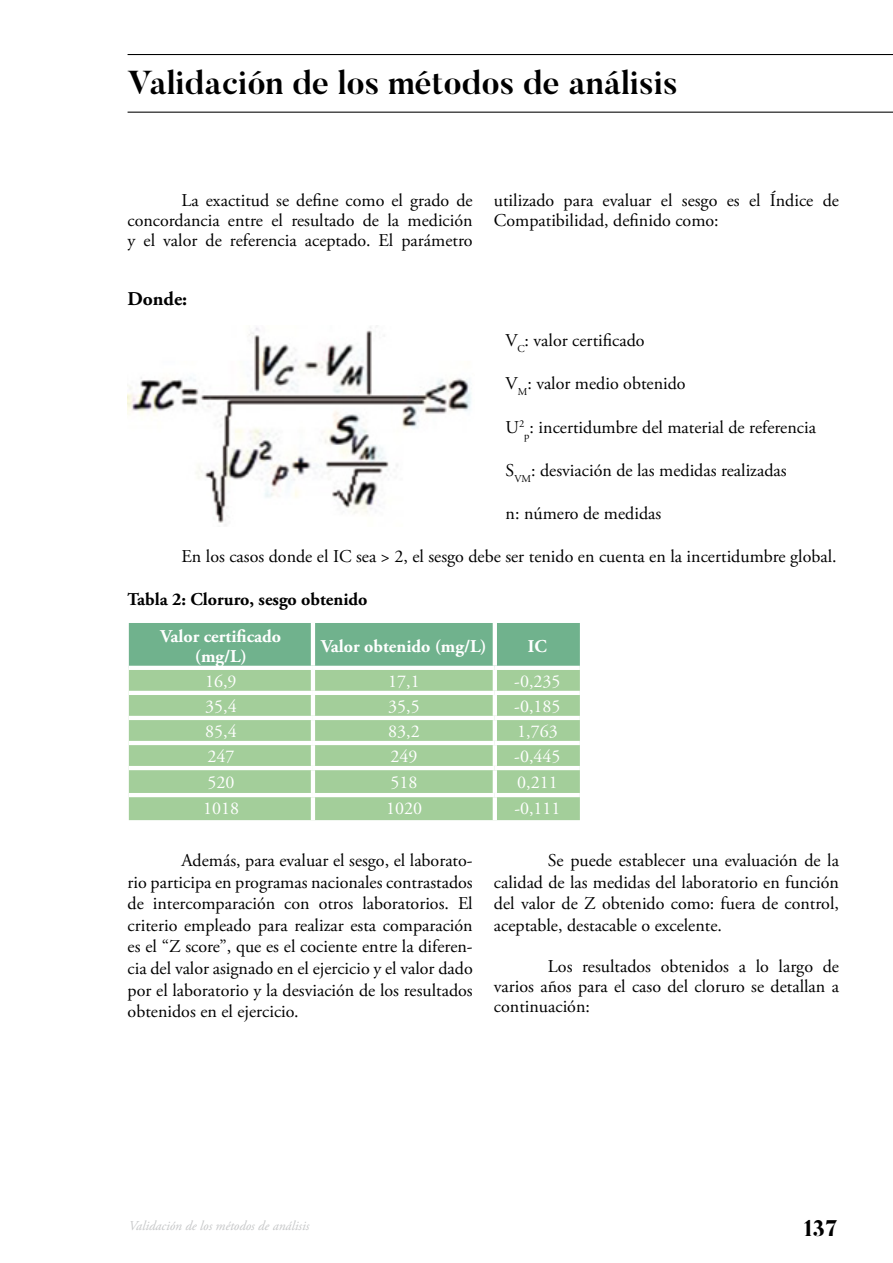
<style>
.page{position:relative;width:893px;height:1263px;background:#fff}
.page>*{position:absolute;margin:0;border:0;box-sizing:border-box;transform-origin:0 0}
.t1{font:700 33px "Butler";color:#000}
.t2{font:800 22.5px "Butler";color:#000}
.t3{font:700 19.5px "Adobe Garamond Pro";color:#000}
.t4{font:18px/21.6px "Adobe Garamond Pro";color:#000;text-align:justify}
.t5{font:18px "Adobe Garamond Pro";color:#fff}
.t6{font:700 18px/19.8px "Adobe Garamond Pro";color:#fff;text-align:center}
.t7{font:700 18px "Adobe Garamond Pro";color:#000}
.t8{font:italic 13.5px "Adobe Garamond Pro";color:#c6c7c8}
</style>
<div class="page">
<img style="left:128px;top:325px;width:343px;height:201px">
<div style="left:129px;top:623px;width:451px;height:43px;background:#70b28d"></div>
<div style="left:129px;top:670px;width:451px;height:150px;background:#a3ce9a"></div>
<hr style="left:311px;top:623px;width:4px;height:43px;background:#fff">
<hr style="left:493px;top:623px;width:4px;height:43px;background:#fff">
<hr style="left:311px;top:670px;width:4px;height:21px;background:#fff">
<hr style="left:493px;top:670px;width:4px;height:21px;background:#fff">
<hr style="left:129px;top:691px;width:184px;height:4px;background:#fff">
<hr style="left:313px;top:691px;width:182px;height:4px;background:#fff">
<hr style="left:311px;top:695px;width:4px;height:21px;background:#fff">
<hr style="left:495px;top:691px;width:85px;height:4px;background:#fff">
<hr style="left:493px;top:695px;width:4px;height:21px;background:#fff">
<hr style="left:129px;top:716px;width:184px;height:4px;background:#fff">
<hr style="left:313px;top:716px;width:182px;height:4px;background:#fff">
<hr style="left:311px;top:720px;width:4px;height:21px;background:#fff">
<hr style="left:495px;top:716px;width:85px;height:4px;background:#fff">
<hr style="left:493px;top:720px;width:4px;height:21px;background:#fff">
<hr style="left:129px;top:741px;width:184px;height:4px;background:#fff">
<hr style="left:313px;top:741px;width:182px;height:4px;background:#fff">
<hr style="left:311px;top:745px;width:4px;height:21px;background:#fff">
<hr style="left:495px;top:741px;width:85px;height:4px;background:#fff">
<hr style="left:493px;top:745px;width:4px;height:21px;background:#fff">
<hr style="left:129px;top:766px;width:184px;height:4px;background:#fff">
<hr style="left:313px;top:766px;width:182px;height:4px;background:#fff">
<hr style="left:311px;top:770px;width:4px;height:23px;background:#fff">
<hr style="left:495px;top:766px;width:85px;height:4px;background:#fff">
<hr style="left:493px;top:770px;width:4px;height:23px;background:#fff">
<hr style="left:129px;top:793px;width:184px;height:4px;background:#fff">
<hr style="left:313px;top:793px;width:182px;height:4px;background:#fff">
<hr style="left:311px;top:797px;width:4px;height:23px;background:#fff">
<hr style="left:495px;top:793px;width:85px;height:4px;background:#fff">
<hr style="left:493px;top:797px;width:4px;height:23px;background:#fff">
<hr style="left:128px;top:112px;width:765px;height:1px;background:#000">
<hr style="left:128px;top:54px;width:765px;height:1px;background:#000">
<h1 class="t1" style="left:128px;top:62px;width:552px">Validación de los métodos de análisis</h1>
<p class="t4" style="left:128px;top:191px;width:347px;line-height:19.8px;text-indent:54px">La exactitud se define como el grado de concordancia entre el resultado de la medición y el valor de referencia aceptado. El parámetro</p>
<p class="t4" style="left:494px;top:191px;width:347px;line-height:19.8px">utilizado para evaluar el sesgo es el Índice de<br>Compatibilidad, definido como:</p>
<p class="t3" style="left:128px;top:287px;width:61px">Donde:</p>
<p class="t4" style="left:506px;top:330px;width:141px">V<sub>C</sub>: valor certificado</p>
<p class="t4" style="left:506px;top:374px;width:182px">V<sub>M</sub>: valor medio obtenido</p>
<p class="t4" style="left:506px;top:417px;width:312px">U<sup>2</sup><sub>p</sub>: incertidumbre del material de referencia</p>
<p class="t4" style="left:506px;top:460px;width:282px">S<sub>VM</sub>: desviación de las medidas realizadas</p>
<p class="t4" style="left:506px;top:503px;width:157px">n: número de medidas</p>
<p class="t4" style="left:182px;top:546px;width:657px">En los casos donde el IC sea &gt; 2, el sesgo debe ser tenido en cuenta en la incertidumbre global.</p>
<p class="t7" style="left:128px;top:589px;width:241px">Tabla 2: Cloruro, sesgo obtenido</p>
<p class="t6" style="left:161px;top:627px;width:122px">Valor certificado (mg/L)</p>
<p class="t6" style="left:321px;top:637px;width:167px">Valor obtenido (mg/L)</p>
<p class="t6" style="left:528px;top:637px;width:21px">IC</p>
<p class="t5" style="left:205px;top:670px;width:33px">16,9</p>
<p class="t5" style="left:388px;top:670px;width:33px">17,1</p>
<p class="t5" style="left:514px;top:670px;width:48px">-0,235</p>
<p class="t5" style="left:205px;top:695px;width:33px">35,4</p>
<p class="t5" style="left:388px;top:695px;width:33px">35,5</p>
<p class="t5" style="left:514px;top:695px;width:48px">-0,185</p>
<p class="t5" style="left:205px;top:720px;width:33px">85,4</p>
<p class="t5" style="left:388px;top:720px;width:33px">83,2</p>
<p class="t5" style="left:517px;top:720px;width:42px">1,763</p>
<p class="t5" style="left:207px;top:745px;width:28px">247</p>
<p class="t5" style="left:390px;top:745px;width:28px">249</p>
<p class="t5" style="left:514px;top:745px;width:48px">-0,445</p>
<p class="t5" style="left:207px;top:772px;width:28px">520</p>
<p class="t5" style="left:390px;top:772px;width:28px">518</p>
<p class="t5" style="left:517px;top:772px;width:42px">0,211</p>
<p class="t5" style="left:203px;top:798px;width:37px">1018</p>
<p class="t5" style="left:386px;top:798px;width:37px">1020</p>
<p class="t5" style="left:514px;top:798px;width:48px">-0,111</p>
<p class="t4" style="left:128px;top:850px;width:347px;text-indent:54px">Además, para evaluar el sesgo, el laborato&shy;rio participa en programas nacionales contrastados de intercomparación con otros laboratorios. El criterio empleado para realizar esta comparación es el “Z score”, que es el cociente entre la diferen&shy;cia del valor asignado en el ejercicio y el valor dado por el laboratorio y la desviación de los resultados obtenidos en el ejercicio.</p>
<p class="t4" style="left:494px;top:850px;width:347px;text-indent:54px">Se puede establecer una evaluación de la calidad de las medidas del laboratorio en función del valor de Z obtenido como: fuera de control, aceptable, destacable o excelente.</p>
<p class="t4" style="left:494px;top:957px;width:347px;line-height:19.8px;text-indent:54px">Los resultados obtenidos a lo largo de varios años para el caso del cloruro se detallan a continuación:</p>
<p class="t8" style="left:129px;top:1217px;width:182px">Validación de los métodos de análisis</p>
<p class="t2" style="left:803px;top:1214px;width:36px">137</p>
</div>
